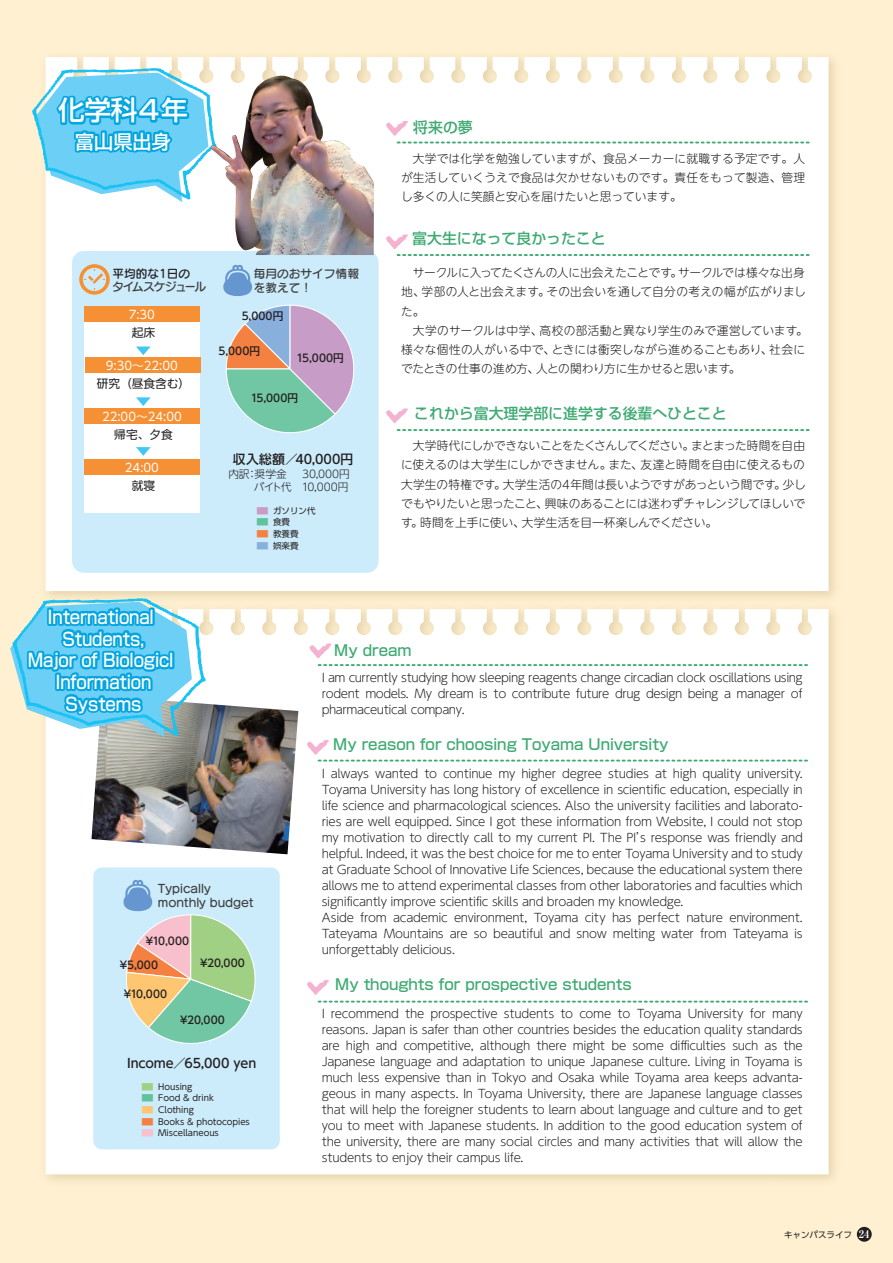
<style>
.page{position:relative;width:893px;height:1263px;background:#fef0d0}
.page>*{position:absolute;margin:0;border:0;box-sizing:border-box;transform-origin:0 0}
.t1{font:500 26.55px "Shin Go Pro";letter-spacing:-.035em;color:#fff}
.t2{font:500 19.2px "Shin Go Pro";color:#fff}
.t3{font:500 18px/21.8px "Shin Go Pro";letter-spacing:-.01em;color:#fff;text-align:center;scale:.91 1}
.t4{font:500 14.85px "Shin Go Pro";color:#3faa73}
.t5{font:500 12.75px "UD Shin Go NT Pro";letter-spacing:-.005em;color:#231f20}
.t6{font:300 11.7px/15.9px "UD Shin M Go Pro";letter-spacing:-.025em;color:#231f20;text-align:justify}
.t7{font:300 11.7px/19.2px "UD Shin M Go Pro";letter-spacing:.005em;color:#231f20}
.t8{font:11.7px/14.1px "Seurat Pro DB";color:#3e3e3f}
.t9{font:11.7px "UD Shin Go NT Pro";color:#fff}
.t10{font:11.7px "UD Shin Go NT Pro";color:#231f20}
.t11{font:11.7px "Seurat Pro DB";letter-spacing:-.12em;color:#3e3e3f}
.t12{font:11.7px "Seurat Pro DB";color:#231f20}
.t13{font:500 10.65px "UD Shin Go NT Pro";letter-spacing:.01em;color:#231f20}
.t14{font:300 10.65px/12.8px "UD Shin Go NT Pro";letter-spacing:-.005em;color:#231f20}
.t15{font:8.55px "UD Shin Go Pro";color:#231f20}
.s1{color:#c79dc7}
.s2{color:#61c29c}
.s3{color:#f48041}
.s4{color:#89b0dd}
.s5{color:#a0d083}
.s6{color:#fec671}
.s7{color:#f8c0cc}
.s8{font-family:"Ryumin Pro";font-weight:700;font-size:10.65px;color:#fff}
</style>
<div class="page">
<div style="left:46px;top:57px;width:783px;height:534px;background:#fff"></div>
<div style="left:46px;top:609px;width:783px;height:565px;background:#fff"></div>
<div style="left:857px;top:1227px;width:15px;height:15px;background:#231f20;border-radius:50%"></div>
<div style="left:93px;top:867px;width:187px;height:282px;background:#ccecfb;border-radius:9px"></div>
<svg style="left:398px;top:142px;width:412px;height:1px"></svg>
<svg style="left:398px;top:429px;width:412px;height:2px"></svg>
<svg style="left:386px;top:121px;width:23px;height:15px"></svg>
<svg style="left:386px;top:234px;width:424px;height:22px;background:#f4f9f7"></svg>
<svg style="left:386px;top:408px;width:23px;height:15px"></svg>
<svg style="left:319px;top:1001px;width:488px;height:1px"></svg>
<svg style="left:307px;top:980px;width:23px;height:15px"></svg>
<svg style="left:32px;top:68px;width:185px;height:134px;background:#79d1ef"></svg>
<svg style="left:10px;top:598px;width:797px;height:263px;background:#dae5e6"></svg>
<svg style="left:124px;top:880px;width:132px;height:164px"></svg>
<div style="left:72px;top:251px;width:307px;height:322px;background:#ccecfb;border-radius:12px"></div>
<div style="left:84px;top:306px;width:116px;height:207px;background:#fff"></div>
<div style="left:84px;top:306px;width:116px;height:16px;background:#f69034"></div>
<div style="left:85px;top:358px;width:116px;height:15px;background:#f69034"></div>
<div style="left:84px;top:409px;width:116px;height:15px;background:#f69034"></div>
<div style="left:84px;top:459px;width:116px;height:16px;background:#f69034"></div>
<svg style="left:136px;top:347px;width:14px;height:8px"></svg>
<svg style="left:136px;top:447px;width:15px;height:9px"></svg>
<svg style="left:136px;top:397px;width:15px;height:9px"></svg>
<svg style="left:79px;top:264px;width:31px;height:31px"></svg>
<svg style="left:223px;top:265px;width:29px;height:31px"></svg>
<img style="left:211px;top:76px;width:163px;height:179px">
<svg style="left:225px;top:304px;width:130px;height:129px"></svg>
<h1 class="t1" style="left:58px;top:89px;width:131px">化学科４年</h1>
<h2 class="t2" style="left:75px;top:126px;width:97px">富山県出身</h2>
<p class="t12" style="left:112px;top:266px;width:79px">平均的な1日の</p>
<p class="t11" style="left:112px;top:279px;width:96px">タイムスケジュール</p>
<p class="t9" style="left:129px;top:305px;width:28px">7:30</p>
<p class="t10" style="left:132px;top:323px;width:25px">起床</p>
<p class="t10" style="left:97px;top:374px;width:95px">研究（昼食含む）</p>
<p class="t10" style="left:114px;top:425px;width:60px">帰宅、夕食</p>
<p class="t9" style="left:106px;top:356px;width:74px">9:30～22:00</p>
<p class="t9" style="left:102px;top:407px;width:81px">22:00～24:00</p>
<p class="t9" style="left:125px;top:458px;width:36px">24:00</p>
<p class="t10" style="left:132px;top:476px;width:25px">就寝</p>
<p class="t8" style="left:254px;top:266px;width:107px">毎月のおサイフ情報を教えて！</p>
<p class="t13" style="left:242px;top:307px;width:43px">5,000円</p>
<p class="t13" style="left:218px;top:343px;width:43px">5,000円</p>
<p class="t13" style="left:296px;top:349px;width:49px">15,000円</p>
<p class="t13" style="left:251px;top:390px;width:49px">15,000円</p>
<p class="t5" style="left:233px;top:448px;width:122px">収入総額／40,000円</p>
<p class="t14" style="left:228px;top:467px;width:123px">内訳：奨学金　 30,000円　　バイト代　10,000円</p>
<p class="t15" style="left:256px;top:503px;width:61px"><span class="s1">■</span> ガソリン代</p>
<p class="t15" style="left:256px;top:515px;width:36px"><span class="s2">■</span> 食費</p>
<p class="t15" style="left:256px;top:527px;width:44px"><span class="s3">■</span> 教養費</p>
<p class="t15" style="left:256px;top:538px;width:44px"><span class="s4">■</span> 娯楽費</p>
<p class="t4" style="left:413px;top:115px;width:61px">将来の夢</p>
<p class="t6" style="left:401px;top:148px;width:406px;line-height:19.2px">　大学では化学を勉強していますが、食品メーカーに就職する予定です。人が生活していくうえで食品は欠かせないものです。責任をもって製造、管理し多くの人に笑顔と安心を届けたいと思っています。</p>
<p class="t4" style="left:412px;top:227px;width:195px">富大生になって良かったこと</p>
<p class="t7" style="left:401px;top:263px;width:408px">　サークルに入ってたくさんの人に出会えたことです。サークルでは様々な出身地、学部の人と出会えます。その出会いを通して自分の考えの幅が広がりました。<br>　大学のサークルは中学、高校の部活動と異なり学生のみで運営しています。様々な個性の人がいる中で、ときには衝突しながら進めることもあり、社会にでたときの仕事の進め方、人との関わり方に生かせると思います。</p>
<p class="t4" style="left:414px;top:401px;width:314px">これから富大理学部に進学する後輩へひとこと</p>
<p class="t6" style="left:401px;top:436px;width:406px;line-height:19.2px">　大学時代にしかできないことをたくさんしてください。まとまった時間を自由に使えるのは大学生にしかできません。また、友達と時間を自由に使えるもの大学生の特権です。大学生活の4年間は長いようですがあっという間です。少しでもやりたいと思ったこと、興味のあることには迷わずチャレンジしてほしいです。時間を上手に使い、大学生活を目一杯楽しんでください。</p>
<h3 class="t3" style="left:28px;top:604px;width:162px">International<br>Students,<br>Major of Biologicl<br>Information<br>Systems</h3>
<p class="t4" style="left:334px;top:638px;width:79px">My dream</p>
<p class="t6" style="left:322px;top:669px;width:482px">I am currently studying how sleeping reagents change circadian clock oscillations using rodent models. My dream is to contribute future drug design being a manager of pharmaceutical company.</p>
<p class="t4" style="left:333px;top:732px;width:337px">My reason for choosing Toyama University</p>
<p class="t8" style="left:158px;top:881px;width:97px">Typically monthly budget</p>
<p class="t13" style="left:146px;top:932px;width:45px">¥10,000</p>
<p class="t13" style="left:120px;top:956px;width:40px">¥5,000</p>
<p class="t13" style="left:124px;top:985px;width:45px">¥10,000</p>
<p class="t13" style="left:200px;top:954px;width:46px">¥20,000</p>
<p class="t13" style="left:180px;top:1011px;width:46px">¥20,000</p>
<p class="t5" style="left:127px;top:1053px;width:131px">Income／65,000 yen</p>
<p class="t15" style="left:141px;top:1079px;width:52px"><span class="s5">■</span> Housing</p>
<p class="t15" style="left:141px;top:1091px;width:74px"><span class="s2">■</span> Food &amp; drink</p>
<p class="t15" style="left:141px;top:1103px;width:54px"><span class="s6">■</span> Clothing</p>
<p class="t15" style="left:141px;top:1114px;width:110px"><span class="s3">■</span> Books &amp; photocopies</p>
<p class="t15" style="left:141px;top:1126px;width:79px"><span class="s7">■</span> Miscellaneous</p>
<p class="t6" style="left:322px;top:765px;width:483px;text-align:left">I always wanted to continue my higher degree studies at high quality university.<br>Toyama University has long history of excellence in scientific education, especially in life science and pharmacological sciences. Also the university facilities and laborato&shy;ries are well equipped. Since I got these information from Website, I could not stop my motivation to directly call to my current PI. The PI’s response was friendly and helpful. Indeed, it was the best choice for me to enter Toyama University and to study at Graduate School of Innovative Life Sciences, because the educational system there allows me to attend experimental classes from other laboratories and faculties which significantly improve scientific skills and broaden my knowledge.<br>Aside from academic environment, Toyama city has perfect nature environment.<br>Tateyama Mountains are so beautiful and snow melting water from Tateyama is unforgettably delicious.</p>
<p class="t4" style="left:335px;top:972px;width:298px">My thoughts for prospective students</p>
<p class="t6" style="left:322px;top:1005px;width:483px">I recommend the prospective students to come to Toyama University for many reasons. Japan is safer than other countries besides the education quality standards are high and competitive, although there might be some difficulties such as the Japanese language and adaptation to unique Japanese culture. Living in Toyama is much less expensive than in Tokyo and Osaka while Toyama area keeps advanta&shy;geous in many aspects. In Toyama University, there are Japanese language classes that will help the foreigner students to learn about language and culture and to get you to meet with Japanese students. In addition to the good education system of the university, there are many social circles and many activities that will allow the students to enjoy their campus life.</p>
<p class="t15" style="left:784px;top:1227px;width:87px">キャンパスライフ <span class="s8">24</span></p>
</div>
